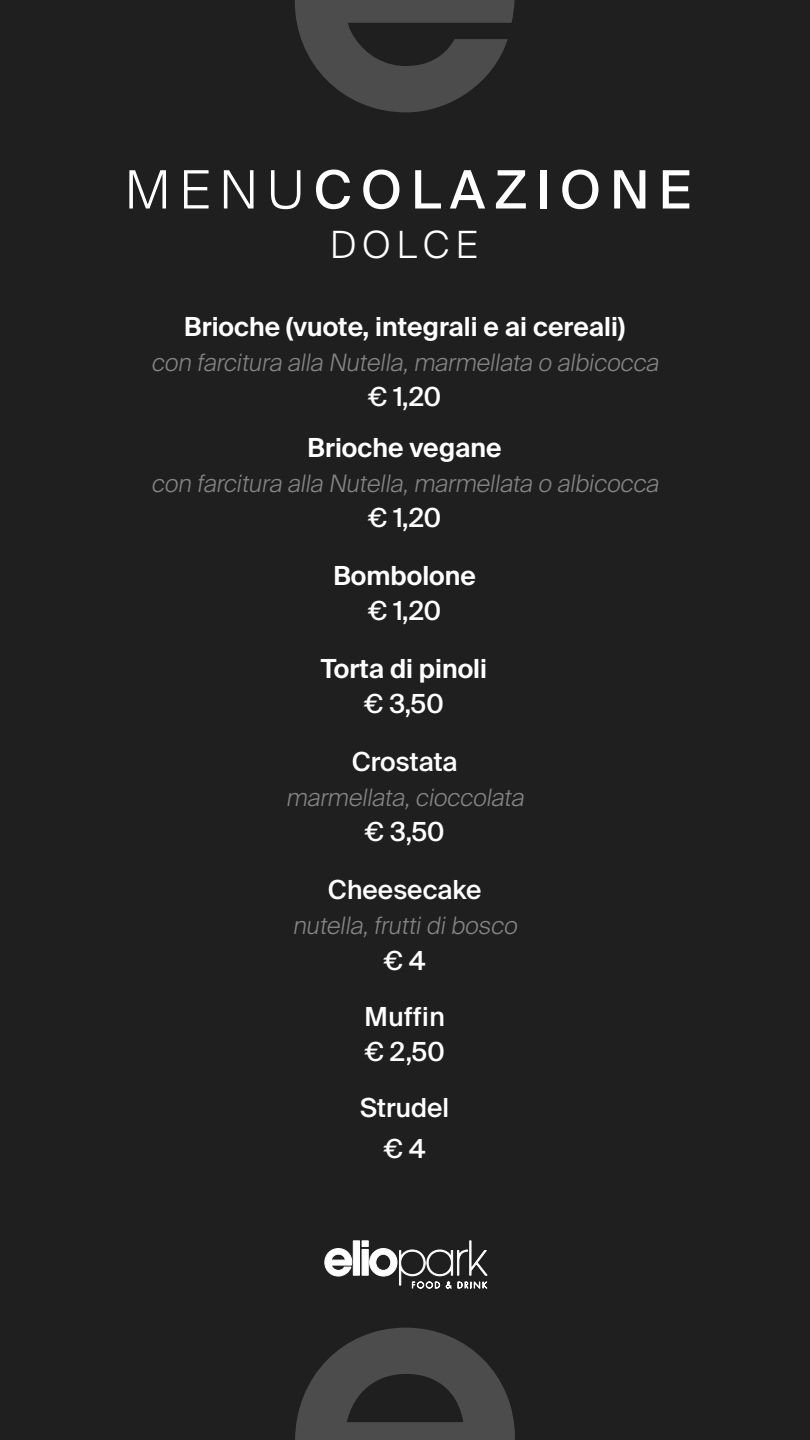
<style>
.page{position:relative;width:810px;height:1440px;background:#1e1f1e}
.page>*{position:absolute;margin:0;border:0;box-sizing:border-box;transform-origin:0 0}
.t1{font:52.8px "Suisse Intl";letter-spacing:.17em;color:#fff}
.t2{font:300 37.5px "Suisse Intl";letter-spacing:.17em;color:#fff}
.t3{font:600 26.25px "Suisse Intl";color:#fff}
.t4{font:500 26.25px/40.5px "Suisse Intl";color:#fff;text-align:center}
.t5{font:500 26.25px/35.2px "Suisse Intl";letter-spacing:.02em;color:#fff}
.t6{font:italic 300 24px "Suisse Intl";color:#858584}
.s1{font-weight:300}
</style>
<div class="page">
<svg style="left:295px;top:1328px;width:220px;height:112px"></svg>
<svg style="left:325px;top:1248px;width:27px;height:28px"></svg>
<div style="left:353px;top:1241px;width:7px;height:34px;background:#fff;border:1px solid #fff"></div>
<svg style="left:362px;top:1241px;width:125px;height:48px"></svg>
<svg style="left:295px;top:0;width:220px;height:112px"></svg>
<h1 class="t1" style="left:125px;top:156px;width:568px"><span class="s1">MENU</span>COLAZIONE</h1>
<h2 class="t2" style="left:330px;top:221px;width:149px">DOLCE</h2>
<p class="t3" style="left:184px;top:311px;width:442px">Brioche (vuote, integrali e ai cereali)</p>
<p class="t6" style="left:151px;top:347px;width:513px">con farcitura alla Nutella,marmellata o albicocca</p>
<p class="t4" style="left:368px;top:377px;width:75px">€ 1,20</p>
<p class="t3" style="left:308px;top:432px;width:196px">Brioche vegane</p>
<p class="t6" style="left:151px;top:468px;width:513px">con farcitura alla Nutella,marmellata o albicocca</p>
<p class="t4" style="left:368px;top:498px;width:75px">€ 1,20</p>
<p class="t3" style="left:333px;top:560px;width:144px">Bombolone</p>
<p class="t4" style="left:368px;top:591px;width:75px">€ 1,20</p>
<p class="t3" style="left:321px;top:653px;width:168px">Torta di pinoli</p>
<p class="t4" style="left:364px;top:684px;width:81px">€ 3,50</p>
<p class="t4" style="left:352px;top:742px;width:107px">Crostata</p>
<p class="t6" style="left:286px;top:782px;width:244px">marmellata,cioccolata</p>
<p class="t4" style="left:365px;top:812px;width:81px">€ 3,50</p>
<p class="t4" style="left:328px;top:870px;width:155px">Cheesecake</p>
<p class="t6" style="left:293px;top:911px;width:230px">nutella,fruttidibosco</p>
<p class="t4" style="left:384px;top:940px;width:43px">€ 4</p>
<p class="t5" style="left:364px;top:1000px;width:82px">Muffin € 2,50</p>
<p class="t4" style="left:360px;top:1088px;width:90px">Strudel € 4</p>
</div>
